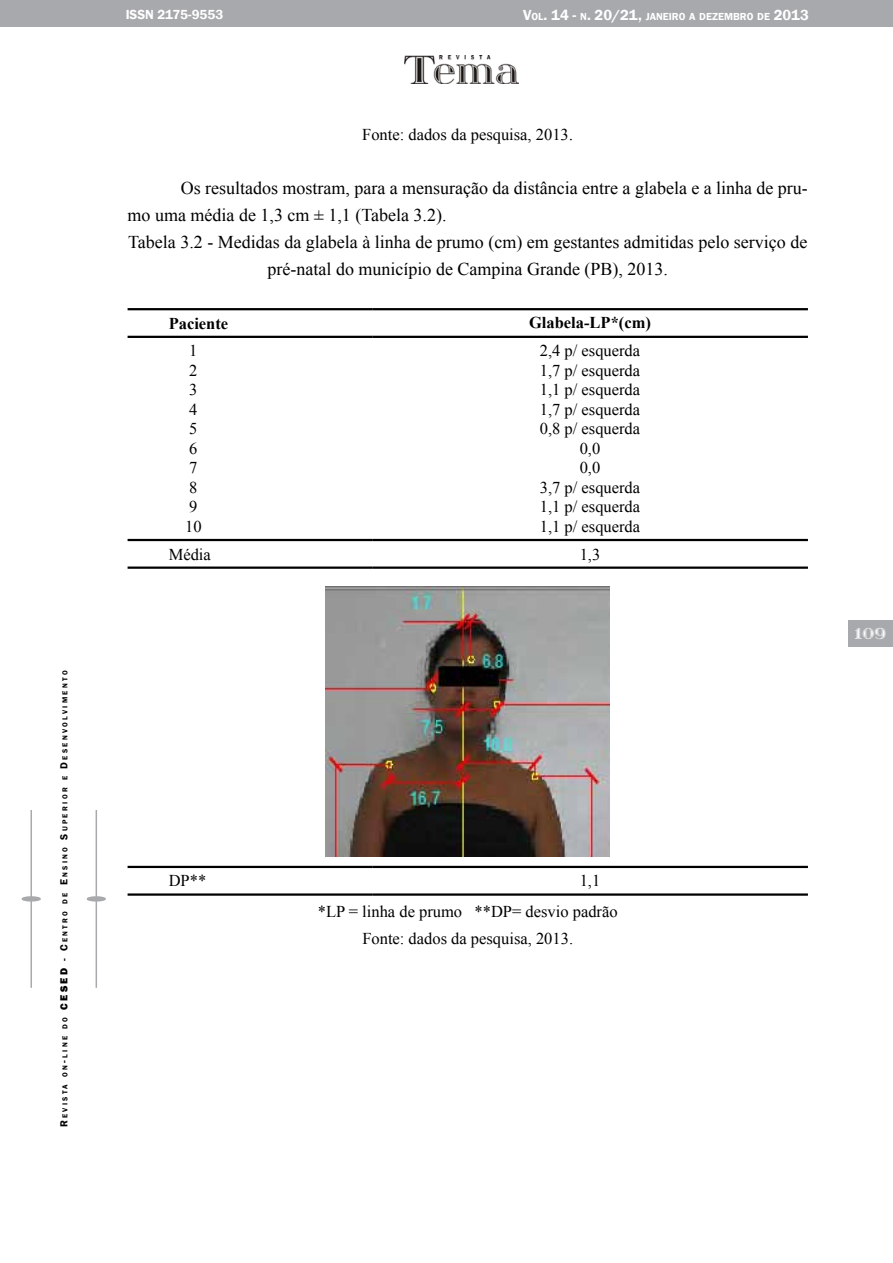
<style>
.page{position:relative;width:893px;height:1263px;background:#fff}
.page>*{position:absolute;margin:0;border:0;box-sizing:border-box;transform-origin:0 0}
.t1{font:18px "Times New Roman";color:#000}
.t2{font:18px "itsadzoke S01";color:#fff}
.t3{font:16.5px/19.5px "Times New Roman";color:#000}
.t4{font:700 16.5px "Times New Roman";color:#000}
.t5{font:600 13.5px "Franklin Gothic";color:#fff}
.t6{font:600 10.5px "Franklin Gothic";color:#fff}
.t7{font:600 7.35px "Franklin Gothic";letter-spacing:.315em;color:#000}
.s1{font-size:10.5px}
.s2{font-weight:800;font-size:10.5px}
.s3{font-size:15px}
.s4{font-size:18px}
</style>
<div class="page">
<div style="left:0;top:0;width:893px;height:26px;background:#a7a9ac"></div>
<img style="left:405px;top:55px;width:114px;height:29px">
<div style="left:848px;top:621px;width:45px;height:26px;background:#a7a9ac"></div>
<hr style="left:87px;top:897px;width:18px;height:4px;background:#a7a9ac;border-radius:50%">
<div style="left:87px;top:896px;width:19px;height:5px;border:2px solid #a7a9ac;border-radius:50%"></div>
<hr style="left:96px;top:810px;width:1px;height:178px;background:#a7a9ac">
<hr style="left:22px;top:897px;width:18px;height:4px;background:#a7a9ac;border-radius:50%">
<div style="left:22px;top:896px;width:19px;height:5px;border:2px solid #a7a9ac;border-radius:50%"></div>
<hr style="left:31px;top:810px;width:1px;height:178px;background:#a7a9ac">
<hr style="left:128px;top:308px;width:244px;height:2px;background:#000">
<hr style="left:372px;top:308px;width:436px;height:2px;background:#000">
<hr style="left:128px;top:336px;width:244px;height:2px;background:#000">
<hr style="left:372px;top:336px;width:436px;height:2px;background:#000">
<hr style="left:128px;top:539px;width:244px;height:2px;background:#000">
<hr style="left:372px;top:539px;width:436px;height:2px;background:#000">
<hr style="left:128px;top:566px;width:244px;height:3px;background:#000">
<hr style="left:372px;top:566px;width:436px;height:3px;background:#000">
<img style="left:326px;top:587px;width:284px;height:269px">
<hr style="left:128px;top:866px;width:244px;height:2px;background:#000">
<hr style="left:372px;top:866px;width:436px;height:2px;background:#000">
<hr style="left:128px;top:893px;width:244px;height:3px;background:#000">
<hr style="left:372px;top:893px;width:436px;height:3px;background:#000">
<p class="t7" style="left:60px;top:1127px;width:458px;rotate:-90deg"><span class="s1">R</span> EVISTA ON<span class="s1">-</span>LINE DO <span class="s2">CESED</span> <span class="s1">- C</span>ENTRO DE <span class="s1">E</span> NSINO <span class="s1">S</span>UPERIOR E <span class="s1">D</span> ESENVOLVIMENTO</p>
<p class="t5" style="left:126px;top:6px;width:99px">ISSN 2175-9553</p>
<p class="t6" style="left:523px;top:10px;width:287px"><span class="s3">V</span>OL<span class="s3">. 14 -</span> N<span class="s3">. 20/21,</span> JANEIRO A DEZEMBRO DE <span class="s3">2013</span></p>
<p class="t3" style="left:362px;top:125px;width:213px">Fonte: dados da pesquisa, 2013<span class="s4">.</span></p>
<p class="t1" style="left:181px;top:176px;width:629px">Os resultados mostram, para a mensuração da distância entre a glabela e a linha de pru-</p>
<p class="t1" style="left:128px;top:203px;width:321px">mo uma média de 1,3 cm ± 1,1 (Tabela 3.2).</p>
<p class="t1" style="left:128px;top:230px;width:681px">Tabela 3.2 - Medidas da glabela à linha de prumo (cm) em gestantes admitidas pelo serviço de</p>
<p class="t1" style="left:268px;top:257px;width:402px">pré-natal do município de Campina Grande (PB), 2013.</p>
<p class="t4" style="left:169px;top:312px;width:61px">Paciente</p>
<p class="t4" style="left:529px;top:312px;width:123px">Glabela-LP*(cm)</p>
<p class="t3" style="left:185px;top:341px;width:18px">1<br>2<br>3<br>4<br>5<br>6<br>7<br>8<br>9<br>10</p>
<p class="t3" style="left:540px;top:341px;width:102px;text-align:center">2,4 p/ esquerda<br>1,7 p/ esquerda<br>1,1 p/ esquerda<br>1,7 p/ esquerda<br>0,8 p/ esquerda<br>0,0<br>0,0<br>3,7 p/ esquerda<br>1,1 p/ esquerda<br>1,1 p/ esquerda</p>
<p class="t3" style="left:169px;top:544px;width:44px">Média</p>
<p class="t3" style="left:580px;top:544px;width:22px">1,3</p>
<p class="t2" style="left:855px;top:621px;width:33px">109</p>
<p class="t3" style="left:169px;top:871px;width:39px">DP**</p>
<p class="t3" style="left:318px;top:865px;width:301px;line-height:30.3px;text-indent:262px">1,1 *LP = linha de prumo **DP= desvio padrão</p>
<p class="t3" style="left:362px;top:928px;width:212px">Fonte: dados da pesquisa, 2013.</p>
</div>
